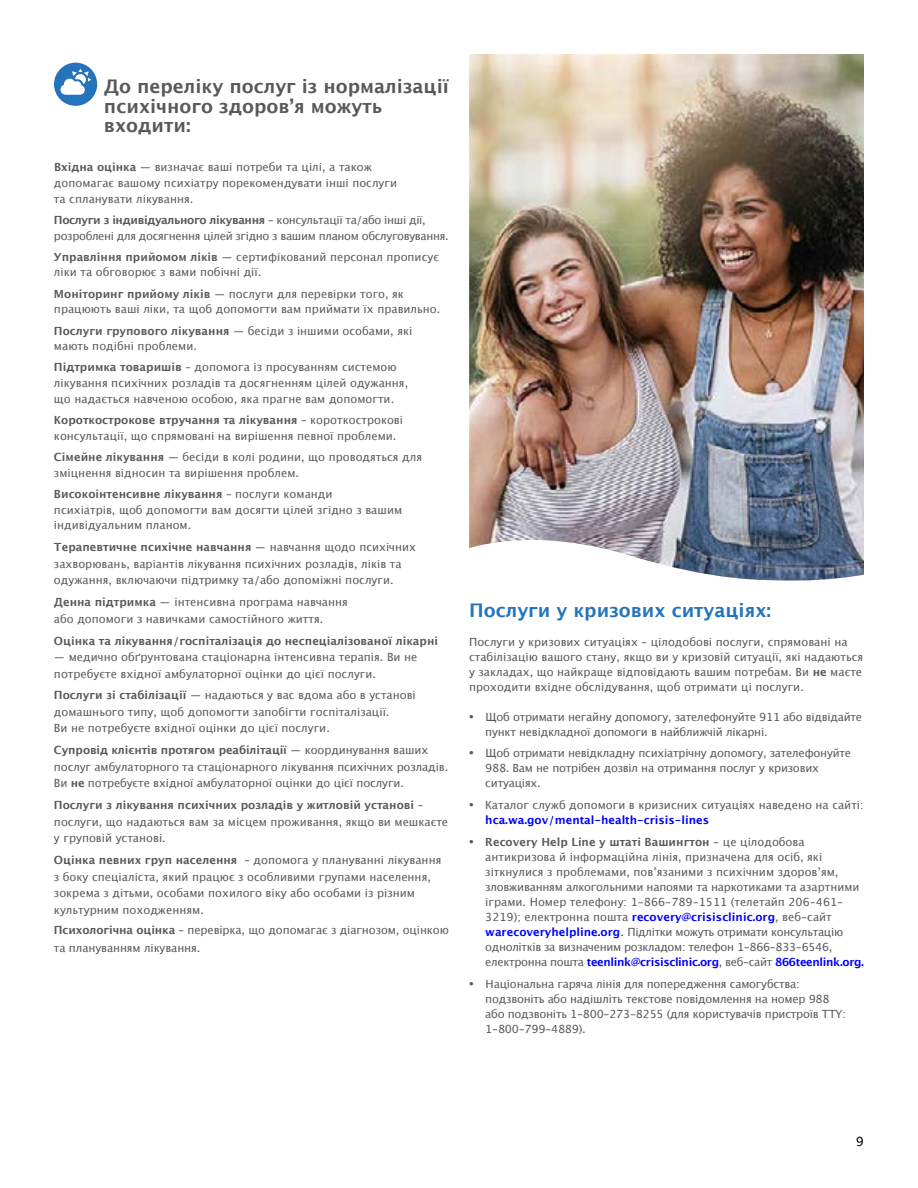
<style>
.page{position:relative;width:918px;height:1188px;background:#fff}
.page>*{position:absolute;margin:0;border:0;box-sizing:border-box;transform-origin:0 0}
.t1{font:700 18.75px/19.5px "Lucida Grande";color:#58595b}
.t2{font:700 18.75px "Lucida Grande";color:#2574bb}
.t3{font:12.75px "Lucida Grande";color:#000}
.t4{font:11.25px/16.5px "Lucida Grande";color:#58595b}
.t5{font:11.25px/15px "Lucida Grande";letter-spacing:-.02em;color:#58595b}
.t6{font:11.25px/15.8px "Lucida Grande";letter-spacing:-.03em;color:#58595b}
.t7{font:700 11.25px "Lucida Grande";color:#58595b}
.s1{font-weight:700}
.s2{font-family:"Myriad Pro";font-size:16.5px}
.s3{font-weight:700;color:#00f}
.s4{color:#33f}
</style>
<div class="page">
<div style="left:54px;top:63px;width:43px;height:43px;background:#2574bb;border-radius:50%"></div>
<svg style="left:61px;top:69px;width:30px;height:26px"></svg>
<img style="left:469px;top:54px;width:395px;height:527px">
<h1 class="t1" style="left:104px;top:77px;width:346px">До переліку послуг із нормалізації психічного здоров’я можуть входити:</h1>
<p class="t4" style="left:54px;top:160px;width:345px;line-height:15.8px"><span class="s1">Вхідна оцінка</span> — визначає ваші потреби та цілі, а також допомагає вашому психіатру порекомендувати інші послуги та спланувати лікування.</p>
<p class="t6" style="left:54px;top:212px;width:396px"><span class="s1">Послуги з індивідуального лікування</span> – консультації та/або інші дії, розроблені для досягнення цілей згідно з вашим планом обслуговування.</p>
<p class="t4" style="left:54px;top:249px;width:387px;line-height:15.8px"><span class="s1">Управління прийомом ліків</span> — сертифікований персонал прописує ліки та обговорює з вами побічні дії.</p>
<p class="t4" style="left:54px;top:286px;width:388px;line-height:15.8px"><span class="s1">Моніторинг прийому ліків</span> — послуги для перевірки того, як працюють ваші ліки, та щоб допомогти вам приймати їх правильно.</p>
<p class="t4" style="left:54px;top:323px;width:360px;line-height:15.8px"><span class="s1">Послуги групового лікування</span> — бесіди з іншими особами, які мають подібні проблеми.</p>
<p class="t4" style="left:54px;top:360px;width:356px;line-height:15.8px"><span class="s1">Підтримка товаришів</span> – допомога із просуванням системою лікування психічних розладів та досягненням цілей одужання, що надається навченою особою, яка прагне вам допомогти.</p>
<p class="t4" style="left:54px;top:413px;width:351px;line-height:15.8px"><span class="s1">Короткострокове втручання та лікування</span> – короткострокові консультації, що спрямовані на вирішення певної проблеми.</p>
<p class="t4" style="left:54px;top:450px;width:370px;line-height:15.8px"><span class="s1">Сімейне лікування</span> — бесіди в колі родини, що проводяться для зміцнення відносин та вирішення проблем.</p>
<p class="t4" style="left:54px;top:486px;width:350px;line-height:15.8px"><span class="s1">Високоінтенсивне лікування</span> – послуги команди<br>психіатрів, щоб допомогти вам досягти цілей згідно з вашим індивідуальним планом.</p>
<p class="t4" style="left:54px;top:539px;width:364px"><span class="s1">Терапевтичне психічне навчання</span> — навчання щодо психічних захворювань, варіантів лікування психічних розладів, ліків та одужання, включаючи підтримку та/або допоміжні послуги.</p>
<p class="t4" style="left:54px;top:594px;width:296px"><span class="s1">Денна підтримка</span> — інтенсивна програма навчання або допомоги з навичками самостійного життя.</p>
<p class="t7" style="left:54px;top:633px;width:386px">Оцінка та лікування/госпіталізація до неспеціалізованої лікарні</p>
<p class="t4" style="left:54px;top:649px;width:365px">— медично обґрунтована стаціонарна інтенсивна терапія. Ви не потребуєте вхідної амбулаторної оцінки до цієї послуги.</p>
<p class="t4" style="left:54px;top:688px;width:363px"><span class="s1">Послуги зі стабілізації</span> — надаються у вас вдома або в установі домашнього типу, щоб допомогти запобігти госпіталізації.<br>Ви не потребуєте вхідної оцінки до цієї послуги.</p>
<p class="t4" style="left:54px;top:743px;width:396px"><span class="s1">Супровід клієнтів протягом реабілітації</span> — координування ваших послуг амбулаторного та стаціонарного лікування психічних розладів.<br>Ви <span class="s1">не</span> потребуєте вхідної амбулаторної оцінки до цієї послуги.</p>
<p class="t4" style="left:54px;top:798px;width:396px"><span class="s1">Послуги з лікування психічних розладів у житловій установі</span> – послуги, що надаються вам за місцем проживання, якщо ви мешкаєте у груповій установі.</p>
<p class="t4" style="left:54px;top:852px;width:389px"><span class="s1">Оцінка певних груп населення</span> – допомога у плануванні лікування з боку спеціаліста, який працює з особливими групами населення, зокрема з дітьми, особами похилого віку або особами із різним культурним походженням.</p>
<p class="t4" style="left:54px;top:922px;width:396px;line-height:18px"><span class="s1">Психологічна оцінка</span> – перевірка, що допомагає з діагнозом, оцінкою та плануванням лікування.</p>
<h1 class="t2" style="left:469px;top:598px;width:303px">Послуги у кризових ситуаціях:</h1>
<p class="t4" style="left:469px;top:635px;width:396px;line-height:15px">Послуги у кризових ситуаціях – цілодобові послуги, спрямовані на стабілізацію вашого стану, якщо ви у кризовій ситуації, які надаються у закладах, що найкраще відповідають вашим потребам. Ви <span class="s1">не</span> маєте проходити вхідне обслідування, щоб отримати ці послуги.</p>
<p class="t5" style="left:485px;top:710px;width:378px;text-indent:-16px"><span class="s2">•</span> Щоб отримати негайну допомогу, зателефонуйте 911 або відвідайте пункт невідкладної допомоги в найближчій лікарні.</p>
<p class="t5" style="left:485px;top:746px;width:367px;text-indent:-16px"><span class="s2">•</span> Щоб отримати невідкладну психіатрічну допомогу, зателефонуйте<br>988. Вам не потрібен дозвіл на отримання послуг у кризових ситуаціях.</p>
<p class="t4" style="left:485px;top:798px;width:380px;line-height:15px;text-indent:-16px"><span class="s2">•</span> Каталог служб допомоги в кризисних ситуаціях наведено на сайті: <span class="s3">hca.wa.gov/mental-health-crisis-lines</span></p>
<p class="t4" style="left:485px;top:835px;width:380px;line-height:15px;text-indent:-16px"><span class="s2">•</span> <span class="s1">Recovery Help Line у штаті Вашингтон</span> - це цілодобова антикризова й інформаційна лінія, призначена для осіб, які зіткнулися з проблемами, пов’язаними з психічним здоров’ям, зловживанням алкогольними напоями та наркотиками та азартними іграми. Номер телефону: 1-866-789-1511 (телетайп 206-461- 3219); електронна пошта <span class="s3">recovery@crisisclinic.org</span>, веб-сайт <span class="s3">warecoveryhelpline.org</span><span class="s4">.</span> Підлітки можуть отримати консультацію однолітків за визначеним розкладом: телефон 1-866-833-6546, електронна пошта <span class="s3">teenlink@crisisclinic.org</span>, веб-сайт <span class="s3">866teenlink.org.</span></p>
<p class="t5" style="left:485px;top:977px;width:362px;text-indent:-16px"><span class="s2">•</span> Національна гаряча лінія для попередження самогубства: подзвоніть або надішліть текстове повідомлення на номер 988 або подзвоніть 1-800-273-8255 (для користувачів пристроїв TTY:<br>1-800-799-4889).</p>
<p class="t3" style="left:856px;top:1133px;width:10px">9</p>
</div>
